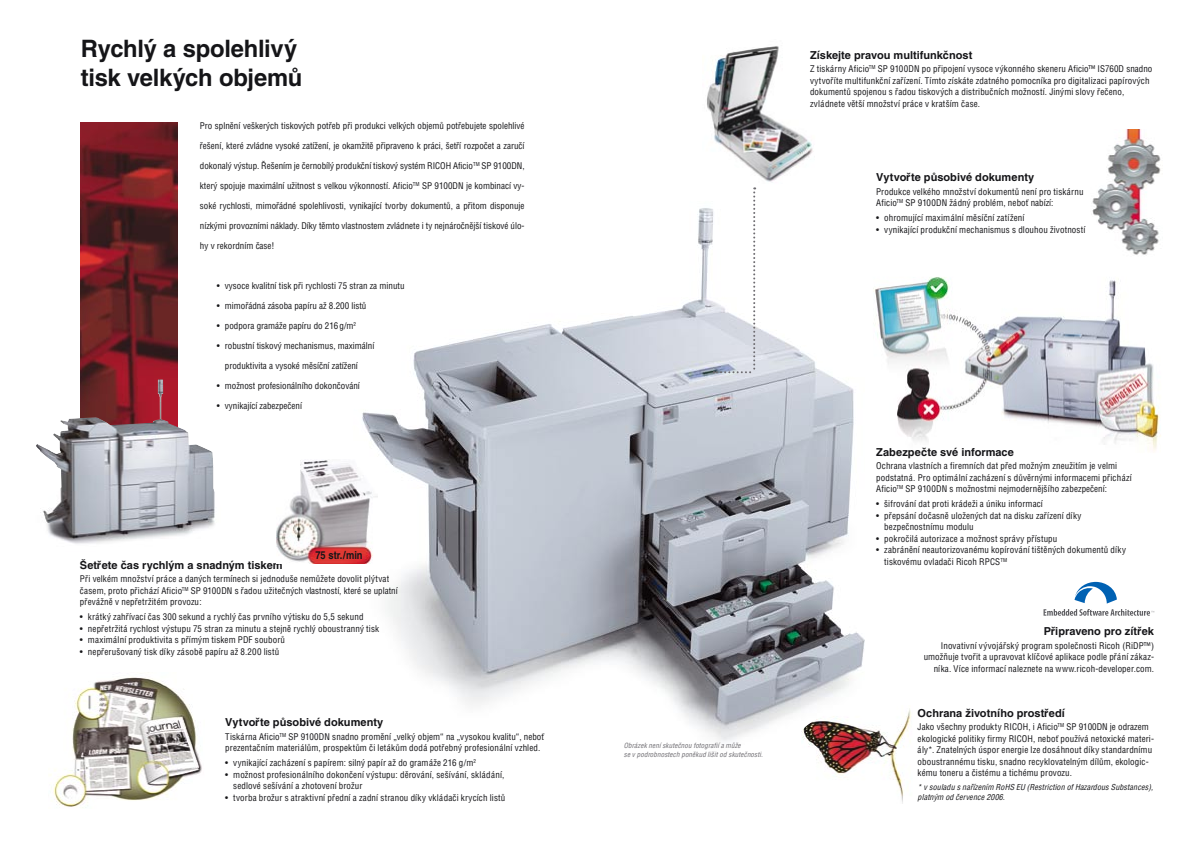
<style>
.page{position:relative;width:1191px;height:842px;background:#fff}
.page>*{position:absolute;margin:0;border:0;box-sizing:border-box;transform-origin:0 0}
.t1{font:700 24px "Helvetica CE";letter-spacing:-.01em;color:#151518}
.t2{font:700 11px "Helvetica CE";color:#151518}
.t3{font:700 11px "Helvetica CE";color:#151518;scale:.85 1}
.t4{font:9px/11.5px "Helvetica Condensed CE";letter-spacing:.01em;color:#151518}
.t5{font:italic 8px/9.6px "Helvetica Condensed CE";letter-spacing:.015em;color:#151518}
.t6{font:italic 7px/8.4px "Helvetica Condensed CE";letter-spacing:.015em;color:#6e6c71}
</style>
<div class="page">
<img style="left:337px;top:187px;width:528px;height:554px">
<img style="left:81px;top:122px;width:97px;height:257px">
<img style="left:41px;top:379px;width:174px;height:165px">
<img style="left:707px;top:46px;width:106px;height:136px">
<svg style="left:1043px;top:582px;width:111px;height:34px"></svg>
<svg style="left:713px;top:187px;width:42px;height:186px"></svg>
<img style="left:50px;top:677px;width:152px;height:131px">
<img style="left:276px;top:460px;width:101px;height:103px">
<img style="left:1092px;top:129px;width:69px;height:126px">
<img style="left:857px;top:277px;width:304px;height:182px">
<img style="left:800px;top:705px;width:111px;height:99px">
<p class="t1" style="left:81px;top:35px;width:218px">Rychl˘ a spolehliv˘</p>
<p class="t1" style="left:81px;top:64px;width:223px">tisk velk˘ch objemÛ</p>
<p class="t4" style="left:200px;top:121px;width:326px">Pro splnûní ve‰ker˘ch tiskov˘ch potfieb pfii produkci velk˘ch objemÛ potfiebujete spolehlivé</p>
<p class="t4" style="left:200px;top:141px;width:326px">fie‰ení, které zvládne vysoké zatíÏení, je okamÏitû pfiipraveno k práci, ‰etfií rozpoãet a zaruãí</p>
<p class="t4" style="left:200px;top:161px;width:326px">dokonal˘ v˘stup. ¤e‰ením je ãernobíl˘ produkãní tiskov˘ systém RICOH Aficio<sup>TM</sup> SP 9100DN,</p>
<p class="t4" style="left:200px;top:181px;width:326px">kter˘ spojuje maximální uÏitnost s velkou v˘konností. Aficio<sup>TM</sup> SP 9100DN je kombinací vy-</p>
<p class="t4" style="left:200px;top:201px;width:326px">soké rychlosti, mimofiádné spolehlivosti, vynikající tvorby dokumentÛ, a pfiitom disponuje</p>
<p class="t4" style="left:200px;top:221px;width:326px">nízk˘mi provozními náklady. Díky tûmto vlastnostem zvládnete i ty nejnároãnûj‰í tiskové úlo-</p>
<p class="t4" style="left:200px;top:241px;width:76px">hy v rekordním ãase!</p>
<p class="t4" style="left:217px;top:281px;width:189px">• vysoce kvalitní tisk pfii rychlosti 75 stran za minutu</p>
<p class="t4" style="left:217px;top:301px;width:151px">• mimofiádná zásoba papíru aÏ 8.200 listÛ</p>
<p class="t4" style="left:217px;top:321px;width:141px">• podpora gramáÏe papíru do 216 g/m<sup>2</sup></p>
<p class="t4" style="left:217px;top:341px;width:159px">• robustní tiskov˘ mechanismus, maximální</p>
<p class="t4" style="left:225px;top:361px;width:134px">produktivita a vysoké mûsíãní zatíÏení</p>
<p class="t4" style="left:217px;top:381px;width:144px">• moÏnost profesionálního dokonãování</p>
<p class="t4" style="left:217px;top:401px;width:87px">• vynikající zabezpeãení</p>
<p class="t3" style="left:315px;top:549px;width:57px">75 str./min</p>
<p class="t2" style="left:80px;top:558px;width:204px">·etfiete ãas rychl˘m a snadn˘m tiskem</p>
<p class="t4" style="left:80px;top:573px;width:319px">Pfii velkém mnoÏství práce a dan˘ch termínech si jednodu‰e nemÛÏete dovolit pl˘tvat ãasem, proto pfiichází Aficio<sup>TM</sup> SP 9100DN s fiadou uÏiteãn˘ch vlastností, které se uplatní pfieváÏnû v nepfietrÏitém provozu:</p>
<p class="t4" style="left:80px;top:611px;width:285px">• krátk˘ zahfiívací ãas 300 sekund a rychl˘ ãas prvního v˘tisku do 5,5 sekund</p>
<p class="t4" style="left:80px;top:623px;width:301px">• nepfietrÏitá rychlost v˘stupu 75 stran za minutu a stejnû rychl˘ oboustrann˘ tisk</p>
<p class="t4" style="left:80px;top:634px;width:207px">• maximální produktivita s pfiím˘m tiskem PDF souborÛ</p>
<p class="t4" style="left:80px;top:646px;width:201px">• nepfieru‰ovan˘ tisk díky zásobû papíru aÏ 8.200 listÛ</p>
<p class="t2" style="left:225px;top:716px;width:160px">Vytvofite pÛsobivé dokumenty</p>
<p class="t4" style="left:225px;top:731px;width:320px">Tiskárna Aficio<sup>TM</sup> SP 9100DN snadno promûní „velk˘ objem“ na „vysokou kvalitu“, neboÈ prezentaãním materiálÛm, prospektÛm ãi letákÛm dodá potfiebn˘ profesionální vzhled.</p>
<p class="t4" style="left:225px;top:757px;width:252px">• vynikající zacházení s papírem: siln˘ papír aÏ do gramáÏe 216 g/m<sup>2</sup></p>
<p class="t4" style="left:225px;top:769px;width:281px">• moÏnost profesionálního dokonãení v˘stupu: dûrování, se‰ívání, skládání,</p>
<p class="t4" style="left:233px;top:780px;width:131px">sedlové se‰ívání a zhotovení broÏur</p>
<p class="t4" style="left:225px;top:792px;width:282px">• tvorba broÏur s atraktivní pfiední a zadní stranou díky vkládaãi krycích listÛ</p>
<p class="t2" style="left:810px;top:49px;width:164px">Získejte pravou multifunkãnost</p>
<p class="t4" style="left:810px;top:63px;width:344px">Z tiskárny Aficio<sup>TM</sup> SP 9100DN po pfiipojení vysoce v˘konného skeneru Aficio™ IS760D snadno vytvofiíte multifunkãní zafiízení. Tímto získáte zdatného pomocníka pro digitalizaci papírov˘ch dokumentÛ spojenou s fiadou tiskov˘ch a distribuãních moÏností. Jin˘mi slovy fieãeno, zvládnete vût‰í mnoÏství práce v krat‰ím ãase.</p>
<p class="t2" style="left:876px;top:171px;width:160px">Vytvofite pÛsobivé dokumenty</p>
<p class="t4" style="left:876px;top:186px;width:209px">Produkce velkého mnoÏství dokumentÛ není pro tiskárnu<br>Aficio<sup>TM</sup> SP 9100DN Ïádn˘ problém, neboÈ nabízí:</p>
<p class="t4" style="left:876px;top:212px;width:150px">• ohromující maximální mûsíãní zatíÏení</p>
<p class="t4" style="left:876px;top:224px;width:211px">• vynikající produkãní mechanismus s dlouhou Ïivotností</p>
<p class="t6" style="left:624px;top:741px;width:141px">Obrázek není skuteãnou fotografií a mÛÏe<br>se v podrobnostech ponûkud li‰it od skuteãnosti.</p>
<p class="t2" style="left:876px;top:446px;width:139px">Zabezpeãte své informace</p>
<p class="t4" style="left:876px;top:460px;width:257px">Ochrana vlastních a firemních dat pfied moÏn˘m zneuÏitím je velmi podstatná. Pro optimální zacházení s dÛvûrn˘mi informacemi pfiichází<br>Aficio<sup>TM</sup> SP 9100DN s moÏnostmi nejmodernûj‰ího zabezpeãení:</p>
<p class="t4" style="left:876px;top:498px;width:168px">• ‰ifrování dat proti krádeÏi a úniku informací</p>
<p class="t4" style="left:884px;top:510px;width:199px;text-indent:-8px">• pfiepsání doãasnû uloÏen˘ch dat na disku zafiízení díky bezpeãnostnímu modulu</p>
<p class="t4" style="left:876px;top:533px;width:183px">• pokroãilá autorizace a moÏnost správy pfiístupu</p>
<p class="t4" style="left:884px;top:544px;width:243px;text-indent:-8px">• zabránûní neautorizovanému kopírování ti‰tûn˘ch dokumentÛ díky tiskovému ovladaãi Ricoh RPCS<sup>TM</sup></p>
<p class="t2" style="left:1043px;top:625px;width:112px">Pfiipraveno pro zítfiek</p>
<p class="t4" style="left:923px;top:640px;width:232px;text-align:right">Inovativní v˘vojáfisk˘ program spoleãnosti Ricoh (RiDP™) umoÏÀuje tvofiit a upravovat klíãové aplikace podle pfiání zákaz&shy;níka. Více informací naleznete na www.ricoh-developer.com.</p>
<p class="t2" style="left:917px;top:707px;width:149px">Ochrana Ïivotního prostfiedí</p>
<p class="t4" style="left:917px;top:721px;width:238px">Jako v‰echny produkty RICOH, i Aficio<sup>TM</sup> SP 9100DN je odrazem ekologické politiky firmy RICOH, neboÈ pouÏívá netoxické materi&shy;ály*. Znateln˘ch úspor energie lze dosáhnout díky standardnímu oboustrannému tisku, snadno recyklovateln˘m dílÛm, ekologic&shy;kému toneru a ãistému a tichému provozu.</p>
<p class="t5" style="left:917px;top:783px;width:237px">* v souladu s nafiízením RoHS EU (Restriction of Hazardous Substances), platn˘m od ãervence 2006.</p>
</div>
